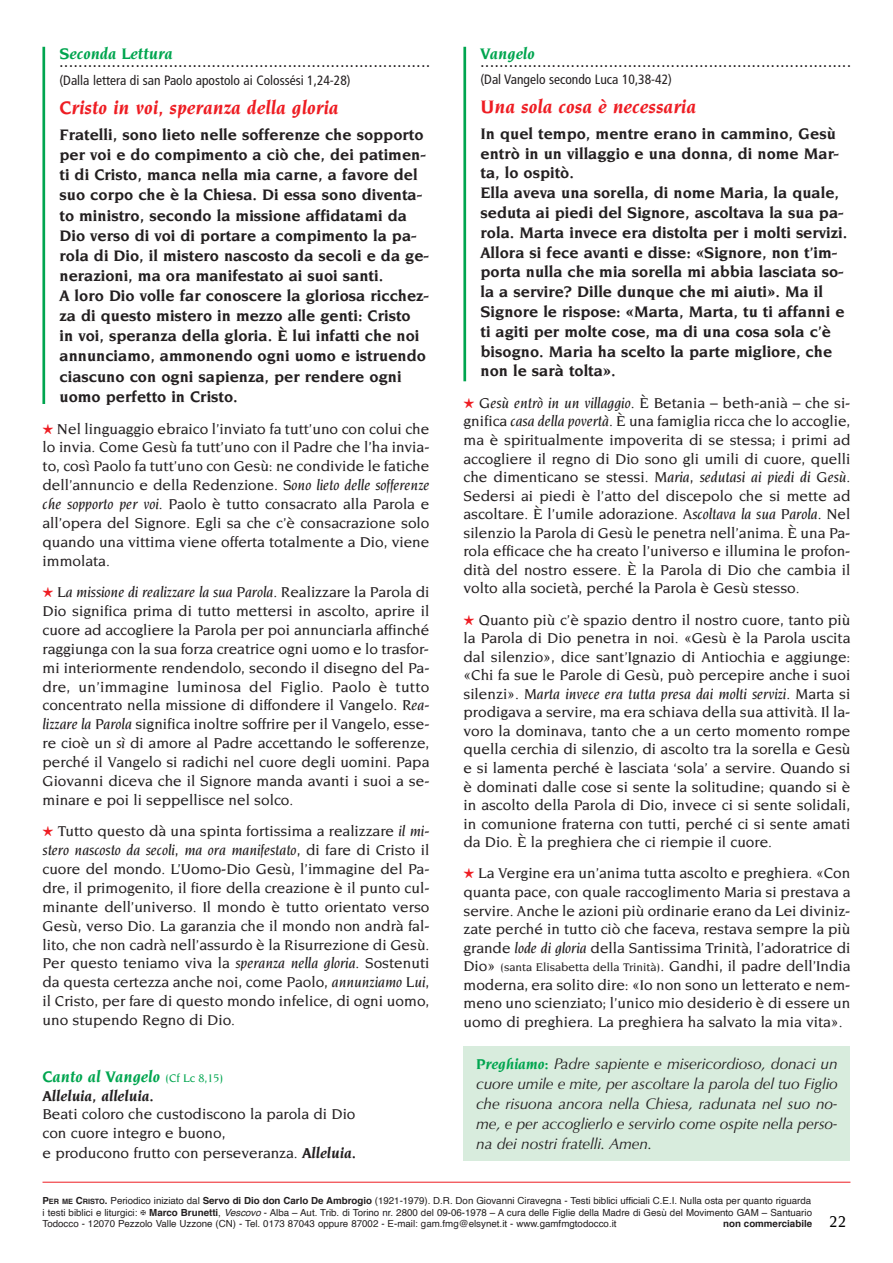
<style>
.page{position:relative;width:893px;height:1263px;background:#fff}
.page>*{position:absolute;margin:0;border:0;box-sizing:border-box;transform-origin:0 0}
.t1{font:italic 700 19.5px "Novarese";color:#ee1d23}
.t2{font:500 16.95px "Novarese";color:#000}
.t3{font:700 16.5px/20.1px "Novarese";color:#231f20}
.t4{font:condensed 16.5px "Frutiger";color:#231f20}
.t5{font:italic 700 16.5px "Novarese";color:#00a54f}
.t6{font:500 15.45px/18.6px "Novarese";color:#231f20;text-align:justify}
.t7{font:italic 15.45px/20.1px "Optima";letter-spacing:-.01em;color:#231f20;text-align:justify}
.t8{font:italic 700 15.45px "Novarese";color:#231f20}
.t9{font:condensed 13.5px "Frutiger";color:#231f20}
.t10{font:9.75px "Helvetica";color:#231f20}
.t11{font:700 9.75px "Helvetica";color:#231f20}
.s1{font-family:"Monotype Sorts";font-weight:400;font-size:13.5px;color:#ee1d23}
.s2{font-style:italic}
.s3{font-weight:500;font-style:normal;font-size:12px}
.s4{font-weight:700;font-style:italic}
.s5{font-size:12px}
.s6{font-family:"Novarese";font-weight:700;color:#00a54f}
.s7{font-weight:700}
.s8{font-weight:700;font-size:7.35px}
</style>
<div class="page">
<hr style="left:43px;top:1182px;width:807px;height:1px;background:#ee1d23">
<hr style="left:42px;top:47px;width:3px;height:357px;background:#00a54f">
<hr style="left:463px;top:47px;width:3px;height:334px;background:#00a54f">
<div style="left:463px;top:1046px;width:387px;height:115px;background:#d8ecdd"></div>
<p class="t5" style="left:60px;top:47px;width:115px">Seconda Lettura</p>
<p class="t4" style="left:60px;top:55px;width:372px">..............................................................................</p>
<p class="t9" style="left:60px;top:75px;width:293px">(Dalla lettera di san Paolo apostolo ai Colossési 1,24-28)</p>
<p class="t1" style="left:60px;top:100px;width:280px">Cristo in voi, speranza della gloria</p>
<p class="t3" style="left:60px;top:126px;width:371px">Fratelli, sono lieto nelle sofferenze che sopporto per voi e do compimento a ciò che, dei patimen&shy;ti di Cristo, manca nella mia carne, a favore del suo corpo che è la Chiesa. Di essa sono diventa&shy;to ministro, secondo la missione affidatami da Dio verso di voi di portare a compimento la pa&shy;rola di Dio, il mistero nascosto da secoli e da ge&shy;nerazioni, ma ora manifestato ai suoi santi.</p>
<p class="t3" style="left:60px;top:287px;width:371px">A loro Dio volle far conoscere la gloriosa ricchez&shy;za di questo mistero in mezzo alle genti: Cristo<br>in voi, speranza della gloria. È lui infatti che noi annunciamo, ammonendo ogni uomo e istruendo ciascuno con ogni sapienza, per rendere ogni uomo perfetto in Cristo.</p>
<p class="t6" style="left:43px;top:420px;width:388px"><span class="s1">H</span> Nel linguaggio ebraico l’inviato fa tutt’uno con colui che lo invia. Come Gesù fa tutt’uno con il Padre che l’ha invia&shy;to, così Paolo fa tutt’uno con Gesù: ne condivide le fatiche dell’annuncio e della Redenzione. <span class="s2">Sono lieto delle sofferenze che sopporto per voi.</span> Paolo è tutto consacrato alla Parola e all’opera del Signore. Egli sa che c’è consacrazione solo quando una vittima viene offerta totalmente a Dio, viene immolata.</p>
<p class="t6" style="left:43px;top:584px;width:388px"><span class="s1">H</span> <span class="s2">La missione di realizzare la sua Parola.</span> Realizzare la Parola di Dio significa prima di tutto mettersi in ascolto, aprire il cuore ad accogliere la Parola per poi annunciarla affinché raggiunga con la sua forza creatrice ogni uomo e lo trasfor&shy;mi interiormente rendendolo, secondo il disegno del Pa&shy;dre, un’immagine luminosa del Figlio. Paolo è tutto concentrato nella missione di diffondere il Vangelo. <span class="s2">Rea&shy;lizzare la Parola</span> significa inoltre soffrire per il Vangelo, esse&shy;re cioè un <span class="s2">sì</span> di amore al Padre accettando le sofferenze, perché il Vangelo si radichi nel cuore degli uomini. Papa Giovanni diceva che il Signore manda avanti i suoi a se&shy;minare e poi li seppellisce nel solco.</p>
<p class="t6" style="left:43px;top:823px;width:388px"><span class="s1">H</span> Tutto questo dà una spinta fortissima a realizzare <span class="s2">il mi&shy;stero nascosto da secoli, ma ora manifestato,</span> di fare di Cristo il cuore del mondo. L’Uomo-Dio Gesù, l’immagine del Pa&shy;dre, il primogenito, il fiore della creazione è il punto cul&shy;minante dell’universo. Il mondo è tutto orientato verso Gesù, verso Dio. La garanzia che il mondo non andrà fal&shy;lito, che non cadrà nell’assurdo è la Risurrezione di Gesù.<br>Per questo teniamo viva la <span class="s2">speranza nella gloria.</span> Sostenuti da questa certezza anche noi, come Paolo, <span class="s2">annunziamo Lui</span>, il Cristo, per fare di questo mondo infelice, di ogni uomo, uno stupendo Regno di Dio.</p>
<p class="t5" style="left:43px;top:1069px;width:182px">Canto al Vangelo <span class="s3">(Cf Lc 8,15)</span></p>
<p class="t8" style="left:43px;top:1089px;width:113px">Alleluia, alleluia.</p>
<p class="t6" style="left:43px;top:1106px;width:315px">Beati coloro che custodiscono la parola di Dio</p>
<p class="t6" style="left:43px;top:1125px;width:185px">con cuore integro e buono,</p>
<p class="t6" style="left:43px;top:1144px;width:315px">e producono frutto con perseveranza. <span class="s4">Alleluia.</span></p>
<p class="t5" style="left:480px;top:47px;width:56px">Vangelo</p>
<p class="t4" style="left:480px;top:54px;width:372px">..............................................................................</p>
<p class="t9" style="left:480px;top:74px;width:193px">(Dal Vangelo secondo Luca 10,38-42)</p>
<p class="t1" style="left:480px;top:99px;width:217px">Una sola cosa è necessaria</p>
<p class="t3" style="left:480px;top:125px;width:360px">In quel tempo, mentre erano in cammino, Gesù entrò in un villaggio e una donna, di nome Mar&shy;ta, lo ospitò.</p>
<p class="t3" style="left:480px;top:184px;width:368px">Ella aveva una sorella, di nome Maria, la quale, seduta ai piedi del Signore, ascoltava la sua pa&shy;rola. Marta invece era distolta per i molti servizi.</p>
<p class="t3" style="left:480px;top:243px;width:366px">Allora si fece avanti e disse: «Signore, non t’im&shy;porta nulla che mia sorella mi abbia lasciata so&shy;la a servire? Dille dunque che mi aiuti». Ma il Signore le rispose: «Marta, Marta, tu ti affanni e ti agiti per molte cose, ma di una cosa sola c’è bisogno. Maria ha scelto la parte migliore, che non le sarà tolta».</p>
<p class="t6" style="left:463px;top:394px;width:388px"><span class="s1">H</span> <span class="s2">Gesù entrò in un villaggio.</span> È Betania – beth-anià – che si&shy;gnifica <span class="s2">casa della povertà.</span> È una famiglia ricca che lo accoglie, ma è spiritualmente impoverita di se stessa; i primi ad accogliere il regno di Dio sono gli umili di cuore, quelli che dimenticano se stessi. <span class="s2">Maria, sedutasi ai piedi di Gesù.<br></span>Sedersi ai piedi è l’atto del discepolo che si mette ad ascoltare. È l’umile adorazione. <span class="s2">Ascoltava la sua Parola.</span> Nel silenzio la Parola di Gesù le penetra nell’anima. È una Pa&shy;rola efficace che ha creato l’universo e illumina le profon&shy;dità del nostro essere. È la Parola di Dio che cambia il volto alla società, perché la Parola è Gesù stesso.</p>
<p class="t6" style="left:463px;top:611px;width:388px"><span class="s1">H</span> Quanto più c’è spazio dentro il nostro cuore, tanto più la Parola di Dio penetra in noi. «Gesù è la Parola uscita dal silenzio», dice sant’Ignazio di Antiochia e aggiunge: «Chi fa sue le Parole di Gesù, può percepire anche i suoi silenzi». <span class="s2">Marta invece era tutta presa dai molti servizi.</span> Marta si prodigava a servire, ma era schiava della sua attività. Il la&shy;voro la dominava, tanto che a un certo momento rompe quella cerchia di silenzio, di ascolto tra la sorella e Gesù e si lamenta perché è lasciata ‘sola’ a servire. Quando si è dominati dalle cose si sente la solitudine; quando si è in ascolto della Parola di Dio, invece ci si sente solidali, in comunione fraterna con tutti, perché ci si sente amati da Dio. È la preghiera che ci riempie il cuore.</p>
<p class="t6" style="left:463px;top:865px;width:388px"><span class="s1">H</span> La Vergine era un’anima tutta ascolto e preghiera. «Con quanta pace, con quale raccoglimento Maria si prestava a servire. Anche le azioni più ordinarie erano da Lei diviniz&shy;zate perché in tutto ciò che faceva, restava sempre la più grande <span class="s2">lode di gloria</span> della Santissima Trinità, l’adoratrice di Dio» <span class="s5">(santa Elisabetta della Trinità)</span>. Gandhi, il padre dell’India moderna, era solito dire: «Io non sono un letterato e nem&shy;meno uno scienziato; l’unico mio desiderio è di essere un uomo di preghiera. La preghiera ha salvato la mia vita».</p>
<p class="t7" style="left:476px;top:1054px;width:363px"><span class="s6">Preghiamo:</span> Padre sapiente e misericordioso, donaci un cuore umile e mite, per ascoltare la parola del tuo Figlio che risuona ancora nella Chiesa, radunata nel suo no&shy;me, e per accoglierlo e servirlo come ospite nella perso&shy;na dei nostri fratelli. Amen.</p>
<p class="t10" style="left:43px;top:1196px;width:770px"><span class="s7">P</span><span class="s8">ER ME</span> <span class="s7">C</span><span class="s8">RISTO</span><span class="s7">.</span> Periodico iniziato dal <span class="s7">Servo di Dio don Carlo De Ambrogio</span> (1921-1979). D.R. Don Giovanni Ciravegna - Testi biblici ufficiali C.E.I. Nulla osta per quanto riguarda</p>
<p class="t10" style="left:43px;top:1208px;width:771px">i testi biblici e liturgici: ✠ <span class="s7">Marco Brunetti</span>, <span class="s2">Vescovo</span> - Alba – Aut. Trib. di Torino nr. 2800 del 09-06-1978 – A cura delle Figlie della Madre di Gesù del Movimento GAM – Santuario</p>
<p class="t10" style="left:43px;top:1220px;width:576px">Todocco - 12070 Pezzolo Valle Uzzone (CN) - Tel. 0173 87043 oppure 87002 - E-mail: gam.fmg@elsynet.it - www.gamfmgtodocco.it</p>
<p class="t11" style="left:723px;top:1220px;width:91px">non commerciabile</p>
<p class="t2" style="left:829px;top:1215px;width:18px">22</p>
</div>
